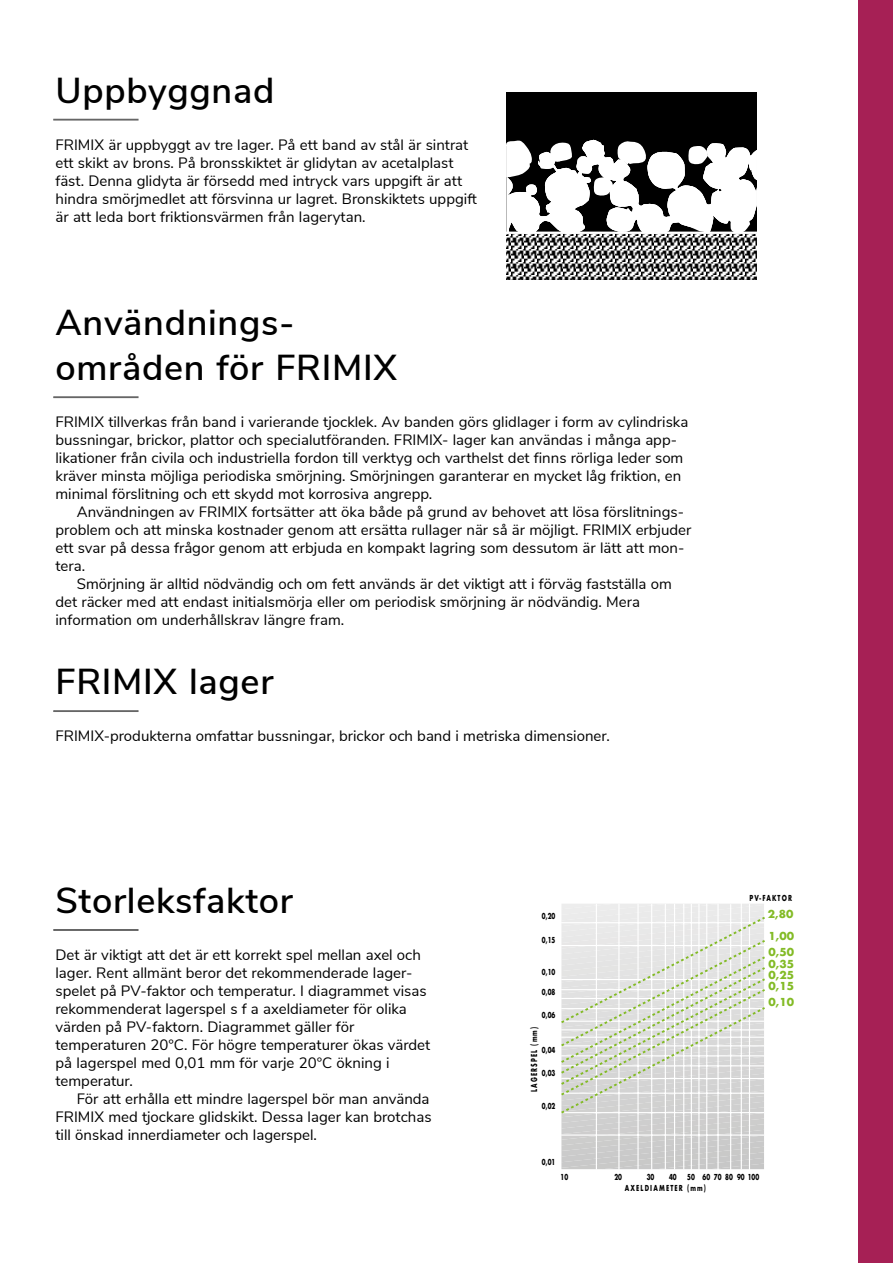
<style>
.page{position:relative;width:893px;height:1263px;background:#fff}
.page>*{position:absolute;margin:0;border:0;box-sizing:border-box;transform-origin:0 0}
.t1{font:600 36px/45px "Nunito Sans";letter-spacing:.02em;color:#000}
.t2{font:15px/18px "Nunito Sans";color:#000}
.t3{font:700 10.65px "Futura";color:#83bb26}
.t4{font:700 8.1px "Futura";letter-spacing:.2em;color:#000;scale:.7 1}
.t5{font:700 8.1px "Futura";color:#000;scale:.7 1}
</style>
<div class="page">
<div style="left:859px;top:0;width:34px;height:1263px;background:#a62055"></div>
<svg style="left:506px;top:235px;width:251px;height:45px"></svg>
<div style="left:506px;top:92px;width:251px;height:141px;background:#000"></div>
<svg style="left:506px;top:139px;width:251px;height:96px"></svg>
<svg style="left:561px;top:904px;width:204px;height:265px;background:#dddeda"></svg>
<h1 class="t1" style="left:56px;top:65px;width:220px">Uppbyggnad</h1>
<p class="t2" style="left:56px;top:135px;width:423px">FRIMIX är uppbyggt av tre lager. På ett band av stål är sintrat ett skikt av brons. På bronsskiktet är glidytan av acetalplast fäst. Denna glidyta är försedd med intryck vars uppgift är att hindra smörjmedlet att försvinna ur lagret. Bronskiktets uppgift är att leda bort friktionsvärmen från lagerytan.</p>
<h1 class="t1" style="left:56px;top:298px;width:343px">Användnings&shy;områden för FRIMIX</h1>
<p class="t2" style="left:56px;top:412px;width:634px">FRIMIX tillverkas från band i varierande tjocklek. Av banden görs glidlager i form av cylindriska bussningar, brickor, plattor och specialutföranden. FRIMIX- lager kan användas i många app&shy;likationer från civila och industriella fordon till verktyg och varthelst det finns rörliga leder som kräver minsta möjliga periodiska smörjning. Smörjningen garanterar en mycket låg friktion, en minimal förslitning och ett skydd mot korrosiva angrepp.</p>
<p class="t2" style="left:56px;top:502px;width:637px;text-indent:21px">Användningen av FRIMIX fortsätter att öka både på grund av behovet att lösa förslitnings&shy;problem och att minska kostnader genom att ersätta rullager när så är möjligt. FRIMIX erbjuder ett svar på dessa frågor genom att erbjuda en kompakt lagring som dessutom är lätt att mon&shy;tera.</p>
<p class="t2" style="left:56px;top:574px;width:618px;text-indent:21px">Smörjning är alltid nödvändig och om fett används är det viktigt att i förväg fastställa om det räcker med att endast initialsmörja eller om periodisk smörjning är nödvändig. Mera information om underhållskrav längre fram.</p>
<h1 class="t1" style="left:56px;top:657px;width:220px">FRIMIX lager</h1>
<p class="t2" style="left:55px;top:726px;width:556px">FRIMIX-produkterna omfattar bussningar, brickor och band i metriska dimensioner.</p>
<h1 class="t1" style="left:56px;top:876px;width:239px">Storleksfaktor</h1>
<p class="t2" style="left:55px;top:945px;width:376px">Det är viktigt att det är ett korrekt spel mellan axel och lager. Rent allmänt beror det rekommenderade lager&shy;spelet på PV-faktor och temperatur. I diagrammet visas rekommenderat lagerspel s f a axeldiameter för olika värden på PV-faktorn. Diagrammet gäller för temperaturen 20°C. För högre temperaturer ökas värdet på lagerspel med 0,01 mm för varje 20°C ökning i temperatur.</p>
<p class="t2" style="left:55px;top:1089px;width:378px;text-indent:21px">För att erhålla ett mindre lagerspel bör man använda<br>FRIMIX med tjockare glidskikt. Dessa lager kan brotchas till önskad innerdiameter och lagerspel.</p>
<p class="t4" style="left:542px;top:910px;width:21px">0,20</p>
<p class="t4" style="left:542px;top:934px;width:21px">0,15</p>
<p class="t4" style="left:542px;top:966px;width:21px">0,10</p>
<p class="t4" style="left:542px;top:986px;width:21px">0,08</p>
<p class="t4" style="left:542px;top:1009px;width:21px">0,06</p>
<p class="t4" style="left:528px;top:1092px;width:95px;rotate:-90deg">LAGERSPEL (mm)</p>
<p class="t4" style="left:542px;top:1044px;width:21px">0,04</p>
<p class="t4" style="left:542px;top:1067px;width:21px">0,03</p>
<p class="t4" style="left:542px;top:1100px;width:21px">0,02</p>
<p class="t4" style="left:542px;top:1156px;width:21px">0,01</p>
<p class="t4" style="left:749px;top:892px;width:63px">PV-FAKTOR</p>
<p class="t3" style="left:768px;top:906px;width:27px">2,80</p>
<p class="t3" style="left:768px;top:928px;width:27px">1,00</p>
<p class="t3" style="left:768px;top:944px;width:27px">0,50</p>
<p class="t3" style="left:768px;top:956px;width:27px">0,35</p>
<p class="t3" style="left:768px;top:967px;width:27px">0,25</p>
<p class="t3" style="left:768px;top:978px;width:27px">0,15</p>
<p class="t3" style="left:768px;top:994px;width:27px">0,10</p>
<p class="t4" style="left:561px;top:1170px;width:12px">10</p>
<p class="t4" style="left:614px;top:1170px;width:12px">20</p>
<p class="t4" style="left:647px;top:1170px;width:12px">30</p>
<p class="t4" style="left:669px;top:1170px;width:12px">40</p>
<p class="t5" style="left:687px;top:1170px;width:104px">50 60 70 80 90 100</p>
<p class="t4" style="left:625px;top:1182px;width:118px">AXELDIAMETER (mm)</p>
</div>
